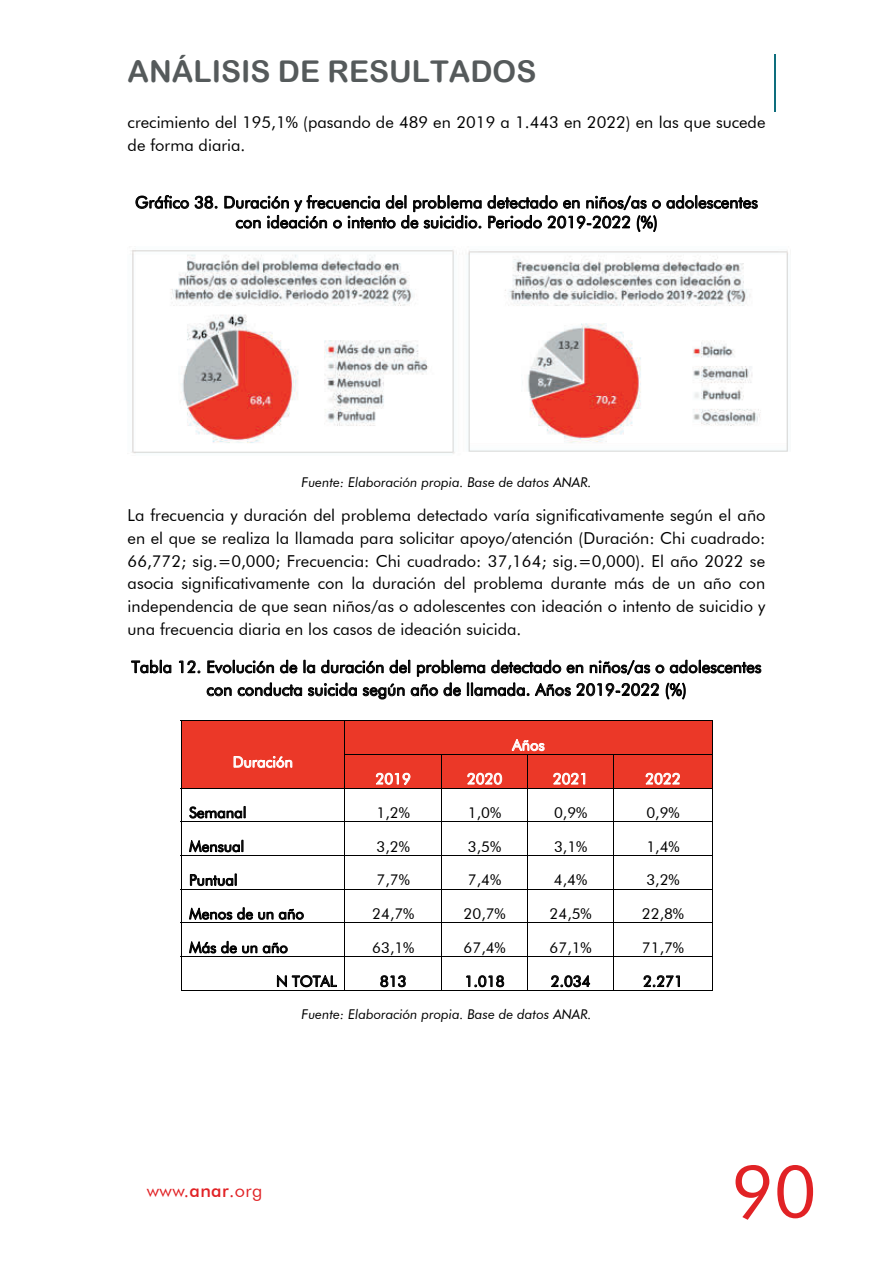
<style>
.page{position:relative;width:893px;height:1263px;background:#fff}
.page>*{position:absolute;margin:0;border:0;box-sizing:border-box;transform-origin:0 0}
.t1{font:72px "Futura BT";color:#e12225}
.t2{font:30px "Arial Rounded MT Bold";color:#555a5b}
.t3{font:18px "Futura BT";letter-spacing:.02em;color:#e12225}
.t4{font:16.5px/22.8px "Futura Bk BT";color:#000;text-align:center}
.t5{font:15px "Futura Bk BT";color:#000}
.t6{font:15px "Futura Bk BT";color:#fff}
.t7{font:italic 13.5px "Futura Bk BT";color:#000}
.s1{font-weight:500}
</style>
<div class="page">
<hr style="left:774px;top:54px;width:1px;height:58px;background:#0e6e7d">
<div style="left:181px;top:721px;width:163px;height:67px;background:#eb3828"></div>
<div style="left:345px;top:721px;width:367px;height:33px;background:#eb3828"></div>
<hr style="left:181px;top:720px;width:532px;height:1px;background:#000">
<hr style="left:181px;top:721px;width:1px;height:33px;background:#000">
<hr style="left:344px;top:721px;width:1px;height:33px;background:#000">
<hr style="left:712px;top:721px;width:1px;height:33px;background:#000">
<div style="left:345px;top:755px;width:96px;height:33px;background:#eb3828"></div>
<div style="left:442px;top:755px;width:85px;height:33px;background:#eb3828"></div>
<div style="left:528px;top:755px;width:85px;height:33px;background:#eb3828"></div>
<div style="left:614px;top:755px;width:98px;height:33px;background:#eb3828"></div>
<hr style="left:344px;top:754px;width:369px;height:1px;background:#000">
<hr style="left:181px;top:755px;width:1px;height:33px;background:#000">
<hr style="left:344px;top:755px;width:1px;height:33px;background:#000">
<hr style="left:441px;top:755px;width:1px;height:33px;background:#000">
<hr style="left:527px;top:755px;width:1px;height:33px;background:#000">
<hr style="left:613px;top:755px;width:1px;height:33px;background:#000">
<hr style="left:712px;top:755px;width:1px;height:33px;background:#000">
<hr style="left:181px;top:788px;width:532px;height:1px;background:#000">
<hr style="left:181px;top:788px;width:1px;height:33px;background:#000">
<hr style="left:344px;top:788px;width:1px;height:33px;background:#000">
<hr style="left:441px;top:788px;width:1px;height:33px;background:#000">
<hr style="left:527px;top:788px;width:1px;height:33px;background:#000">
<hr style="left:613px;top:788px;width:1px;height:33px;background:#000">
<hr style="left:712px;top:788px;width:1px;height:33px;background:#000">
<hr style="left:181px;top:821px;width:532px;height:1px;background:#000">
<hr style="left:181px;top:822px;width:1px;height:33px;background:#000">
<hr style="left:344px;top:822px;width:1px;height:33px;background:#000">
<hr style="left:441px;top:822px;width:1px;height:33px;background:#000">
<hr style="left:527px;top:822px;width:1px;height:33px;background:#000">
<hr style="left:613px;top:822px;width:1px;height:33px;background:#000">
<hr style="left:712px;top:822px;width:1px;height:33px;background:#000">
<hr style="left:181px;top:855px;width:532px;height:1px;background:#000">
<hr style="left:181px;top:856px;width:1px;height:33px;background:#000">
<hr style="left:344px;top:856px;width:1px;height:33px;background:#000">
<hr style="left:441px;top:856px;width:1px;height:33px;background:#000">
<hr style="left:527px;top:856px;width:1px;height:33px;background:#000">
<hr style="left:613px;top:856px;width:1px;height:33px;background:#000">
<hr style="left:712px;top:856px;width:1px;height:33px;background:#000">
<hr style="left:181px;top:889px;width:532px;height:1px;background:#000">
<hr style="left:181px;top:889px;width:1px;height:34px;background:#000">
<hr style="left:344px;top:889px;width:1px;height:34px;background:#000">
<hr style="left:441px;top:889px;width:1px;height:34px;background:#000">
<hr style="left:527px;top:889px;width:1px;height:34px;background:#000">
<hr style="left:613px;top:889px;width:1px;height:34px;background:#000">
<hr style="left:712px;top:889px;width:1px;height:34px;background:#000">
<hr style="left:181px;top:923px;width:532px;height:1px;background:#000">
<hr style="left:181px;top:923px;width:1px;height:33px;background:#000">
<hr style="left:344px;top:923px;width:1px;height:33px;background:#000">
<hr style="left:441px;top:923px;width:1px;height:33px;background:#000">
<hr style="left:527px;top:923px;width:1px;height:33px;background:#000">
<hr style="left:613px;top:923px;width:1px;height:33px;background:#000">
<hr style="left:712px;top:923px;width:1px;height:33px;background:#000">
<hr style="left:181px;top:956px;width:532px;height:1px;background:#000">
<hr style="left:181px;top:957px;width:1px;height:34px;background:#000">
<hr style="left:181px;top:990px;width:163px;height:1px;background:#000">
<hr style="left:344px;top:957px;width:1px;height:34px;background:#000">
<hr style="left:345px;top:990px;width:96px;height:1px;background:#000">
<hr style="left:441px;top:957px;width:1px;height:34px;background:#000">
<hr style="left:442px;top:990px;width:85px;height:1px;background:#000">
<hr style="left:527px;top:957px;width:1px;height:34px;background:#000">
<hr style="left:528px;top:990px;width:85px;height:1px;background:#000">
<hr style="left:613px;top:957px;width:1px;height:34px;background:#000">
<hr style="left:614px;top:990px;width:98px;height:1px;background:#000">
<hr style="left:712px;top:957px;width:1px;height:34px;background:#000">
<img style="left:131px;top:250px;width:657px;height:204px">
<p class="t2" style="left:128px;top:54px;width:410px">ANÁLISIS DE RESULTADOS</p>
<p class="t4" style="left:128px;top:111px;width:639px;text-align:left">crecimiento del 195,1% (pasando de 489 en 2019 a 1.443 en 2022) en las que sucede de forma diaria.</p>
<p class="t4" style="left:135px;top:192px;width:624px;line-height:19.8px">Gráfico 38. Duración y frecuencia del problema detectado en niños/as o adolescentes con ideación o intento de suicidio. Periodo 2019-2022 (%)</p>
<p class="t7" style="left:302px;top:474px;width:292px">Fuente: Elaboración propia. Base de datos ANAR.</p>
<p class="t4" style="left:128px;top:504px;width:639px;text-align:justify">La frecuencia y duración del problema detectado varía significativamente según el año en el que se realiza la llamada para solicitar apoyo/atención (Duración: Chi cuadrado:<br>66,772; sig.=0,000; Frecuencia: Chi cuadrado: 37,164; sig.=0,000). El año 2022 se asocia significativamente con la duración del problema durante más de un año con independencia de que sean niños/as o adolescentes con ideación o intento de suicidio y una frecuencia diaria en los casos de ideación suicida.</p>
<p class="t4" style="left:131px;top:655px;width:631px">Tabla 12. Evolución de la duración del problema detectado en niños/as o adolescentes con conducta suicida según año de llamada. Años 2019-2022 (%)</p>
<p class="t6" style="left:233px;top:753px;width:62px">Duración</p>
<p class="t6" style="left:512px;top:736px;width:34px">Años</p>
<p class="t6" style="left:375px;top:770px;width:37px">2019</p>
<p class="t6" style="left:467px;top:770px;width:37px">2020</p>
<p class="t6" style="left:553px;top:770px;width:37px">2021</p>
<p class="t6" style="left:645px;top:770px;width:37px">2022</p>
<p class="t5" style="left:189px;top:803px;width:59px">Semanal</p>
<p class="t5" style="left:377px;top:803px;width:35px">1,2%</p>
<p class="t5" style="left:468px;top:803px;width:35px">1,0%</p>
<p class="t5" style="left:554px;top:803px;width:35px">0,9%</p>
<p class="t5" style="left:646px;top:803px;width:35px">0,9%</p>
<p class="t5" style="left:189px;top:837px;width:57px">Mensual</p>
<p class="t5" style="left:377px;top:837px;width:35px">3,2%</p>
<p class="t5" style="left:468px;top:837px;width:35px">3,5%</p>
<p class="t5" style="left:554px;top:837px;width:35px">3,1%</p>
<p class="t5" style="left:646px;top:837px;width:35px">1,4%</p>
<p class="t5" style="left:189px;top:871px;width:50px">Puntual</p>
<p class="t5" style="left:377px;top:871px;width:35px">7,7%</p>
<p class="t5" style="left:468px;top:871px;width:35px">7,4%</p>
<p class="t5" style="left:554px;top:871px;width:35px">4,4%</p>
<p class="t5" style="left:646px;top:871px;width:35px">3,2%</p>
<p class="t5" style="left:189px;top:905px;width:116px">Menos de un año</p>
<p class="t5" style="left:372px;top:905px;width:44px">24,7%</p>
<p class="t5" style="left:464px;top:905px;width:44px">20,7%</p>
<p class="t5" style="left:550px;top:905px;width:44px">24,5%</p>
<p class="t5" style="left:642px;top:905px;width:44px">22,8%</p>
<p class="t5" style="left:189px;top:938px;width:100px">Más de un año</p>
<p class="t5" style="left:372px;top:938px;width:44px">63,1%</p>
<p class="t5" style="left:464px;top:938px;width:44px">67,4%</p>
<p class="t5" style="left:550px;top:938px;width:44px">67,1%</p>
<p class="t5" style="left:642px;top:938px;width:44px">71,7%</p>
<p class="t5" style="left:276px;top:972px;width:62px">N TOTAL</p>
<p class="t5" style="left:380px;top:972px;width:28px">813</p>
<p class="t5" style="left:465px;top:972px;width:41px">1.018</p>
<p class="t5" style="left:551px;top:972px;width:41px">2.034</p>
<p class="t5" style="left:643px;top:972px;width:41px">2.271</p>
<p class="t7" style="left:302px;top:1006px;width:292px">Fuente: Elaboración propia. Base de datos ANAR.</p>
<p class="t3" style="left:147px;top:1179px;width:117px">www.<span class="s1">anar</span>.org</p>
<h1 class="t1" style="left:731px;top:1148px;width:86px">90</h1>
</div>
